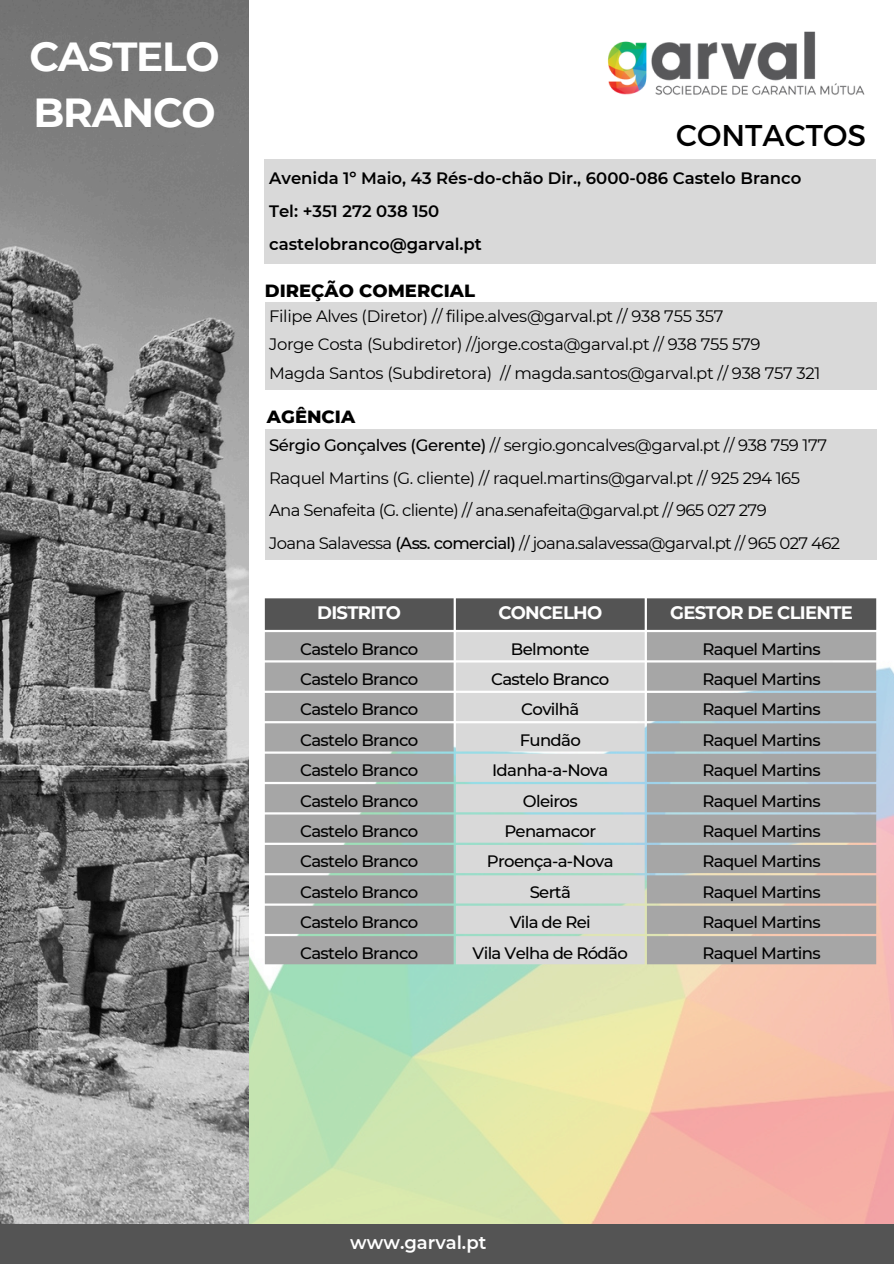
<style>
.page{position:relative;width:894px;height:1264px;background:#fff}
.page>*{position:absolute;margin:0;border:0;box-sizing:border-box;transform-origin:0 0}
.t1{font:700 40.5px/56.2px "Montserrat";letter-spacing:-.03em;color:#fff}
.t2{font:30px "Montserrat";color:#000}
.t3{font:700 18px "Montserrat";letter-spacing:-.04em;color:#fff}
.t4{font:800 18px "Montserrat";color:#000}
.t5{font:600 18px "Montserrat";color:#fff}
.t6{font:16.5px "Montserrat";letter-spacing:-.025em;color:#000}
.t7{font:500 16.5px "Montserrat";letter-spacing:-.04em;color:#000}
.t8{font:600 16.5px/32.7px "Montserrat";color:#000}
.s1{font-weight:500}
</style>
<div class="page">
<img style="left:249px;top:598px;width:644px;height:626px">
<img style="left:0;top:0;width:249px;height:1224px">
<div style="left:0;top:1224px;width:893px;height:39px;background:#545454"></div>
<div style="left:265px;top:160px;width:610px;height:104px;background:#d9d9d9"></div>
<img style="left:607px;top:31px;width:258px;height:64px">
<div style="left:265px;top:429px;width:610px;height:131px;background:#d9d9d9"></div>
<div style="left:265px;top:303px;width:610px;height:87px;background:#d9d9d9"></div>
<svg style="left:265px;top:598px;width:610px;height:32px;background:#575757"></svg>
<svg style="left:265px;top:632px;width:610px;height:332px;background:#a9abaa"></svg>
<svg style="left:456px;top:632px;width:188px;height:332px;background:#d7d9d9"></svg>
<p class="t1" style="left:29px;top:28px;width:192px">CASTELO<br>BRANCO</p>
<p class="t2" style="left:676px;top:116px;width:191px">CONTACTOS</p>
<p class="t8" style="left:269px;top:162px;width:533px">Avenida 1º Maio, 43 Rés-do-chão Dir., 6000-086 Castelo Branco<br>Tel: +351 272 038 150<br>castelobranco@garval.pt</p>
<p class="t4" style="left:265px;top:279px;width:211px">DIREÇÃO COMERCIAL</p>
<p class="t6" style="left:269px;top:306px;width:455px">Filipe Alves (Diretor) // filipe.alves@garval.pt // 938 755 357</p>
<p class="t6" style="left:269px;top:334px;width:493px">Jorge Costa (Subdiretor) //jorge.costa@garval.pt // 938 755 579</p>
<p class="t6" style="left:269px;top:362px;width:553px">Magda Santos (Subdiretora) // magda.santos@garval.pt // 938 757 321</p>
<p class="t4" style="left:267px;top:406px;width:90px">AGÊNCIA</p>
<h1 class="t6" style="left:269px;top:435px;width:559px"><span class="s1">Sérgio Gonçalves (Gerente)</span> // sergio.goncalves@garval.pt // 938 759 177</h1>
<p class="t6" style="left:269px;top:467px;width:532px">Raquel Martins (G. cliente) // raquel.martins@garval.pt // 925 294 165</p>
<h2 class="t6" style="left:269px;top:500px;width:499px">Ana Senafeita (G. cliente) // ana.senafeita@garval.pt // 965 027 279</h2>
<h4 class="t6" style="left:269px;top:533px;width:572px">Joana Salavessa <span class="s1">(Ass. comercial)</span> // joana.salavessa@garval.pt // 965 027 462</h4>
<h3 class="t3" style="left:317px;top:601px;width:85px">DISTRITO</h3>
<p class="t3" style="left:498px;top:601px;width:105px">CONCELHO</p>
<p class="t3" style="left:670px;top:601px;width:184px">GESTOR DE CLIENTE</p>
<p class="t7" style="left:300px;top:638px;width:120px">Castelo Branco</p>
<h3 class="t7" style="left:511px;top:638px;width:80px">Belmonte</h3>
<p class="t7" style="left:702px;top:638px;width:120px">Raquel Martins</p>
<p class="t7" style="left:300px;top:669px;width:120px">Castelo Branco</p>
<p class="t7" style="left:491px;top:669px;width:120px">Castelo Branco</p>
<p class="t7" style="left:702px;top:669px;width:120px">Raquel Martins</p>
<p class="t7" style="left:300px;top:699px;width:120px">Castelo Branco</p>
<p class="t7" style="left:521px;top:699px;width:59px">Covilhã</p>
<p class="t7" style="left:702px;top:699px;width:120px">Raquel Martins</p>
<p class="t7" style="left:300px;top:729px;width:120px">Castelo Branco</p>
<p class="t7" style="left:519px;top:729px;width:63px">Fundão</p>
<p class="t7" style="left:702px;top:729px;width:120px">Raquel Martins</p>
<p class="t7" style="left:300px;top:760px;width:120px">Castelo Branco</p>
<p class="t7" style="left:492px;top:760px;width:118px">Idanha-a-Nova</p>
<p class="t7" style="left:702px;top:760px;width:120px">Raquel Martins</p>
<p class="t7" style="left:300px;top:790px;width:120px">Castelo Branco</p>
<p class="t7" style="left:522px;top:790px;width:56px">Oleiros</p>
<p class="t7" style="left:702px;top:790px;width:120px">Raquel Martins</p>
<p class="t7" style="left:300px;top:821px;width:120px">Castelo Branco</p>
<p class="t7" style="left:504px;top:821px;width:93px">Penamacor</p>
<p class="t7" style="left:702px;top:821px;width:120px">Raquel Martins</p>
<p class="t7" style="left:300px;top:851px;width:120px">Castelo Branco</p>
<p class="t7" style="left:487px;top:851px;width:128px">Proença-a-Nova</p>
<p class="t7" style="left:702px;top:851px;width:120px">Raquel Martins</p>
<p class="t7" style="left:300px;top:881px;width:120px">Castelo Branco</p>
<p class="t7" style="left:529px;top:881px;width:43px">Sertã</p>
<p class="t7" style="left:702px;top:881px;width:120px">Raquel Martins</p>
<p class="t7" style="left:300px;top:912px;width:120px">Castelo Branco</p>
<p class="t7" style="left:509px;top:912px;width:83px">Vila de Rei</p>
<p class="t7" style="left:702px;top:912px;width:120px">Raquel Martins</p>
<p class="t7" style="left:300px;top:942px;width:120px">Castelo Branco</p>
<p class="t7" style="left:472px;top:942px;width:157px">Vila Velha de Ródão</p>
<p class="t7" style="left:702px;top:942px;width:120px">Raquel Martins</p>
<p class="t5" style="left:350px;top:1231px;width:137px">www.garval.pt</p>
</div>
